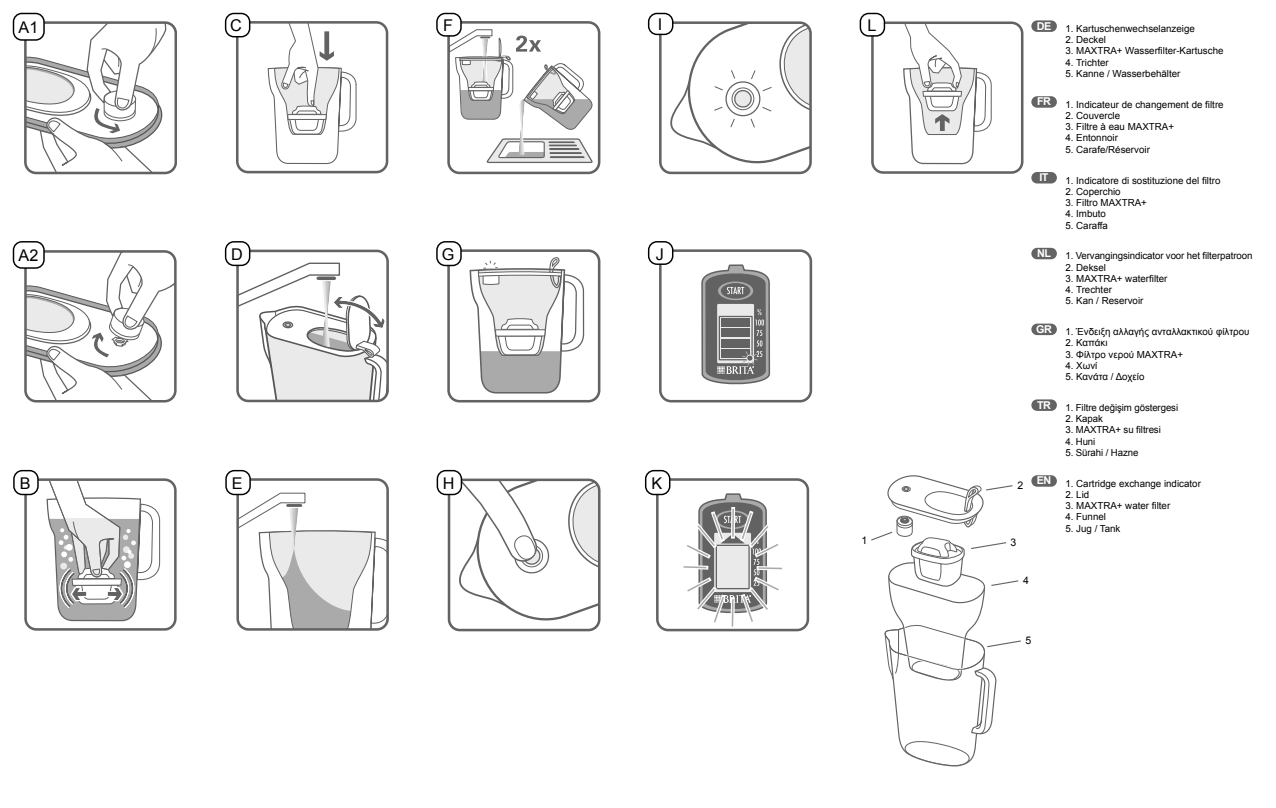
<style>
.page{position:relative;width:1276px;height:808px;background:#fff}
.page>*{position:absolute;margin:0;border:0;box-sizing:border-box;transform-origin:0 0}
.t1{font:16.2px "Arial";color:#000}
.t2{font:700 10.8px "Arial";letter-spacing:-.05em;color:#fff}
.t3{font:10.5px "Arial";color:#000}
.t4{font:9.75px "Arial";color:#000}
</style>
<div class="page">
<svg style="left:28px;top:254px;width:145px;height:144px"></svg>
<div style="left:24px;top:250px;width:153px;height:152px;border:3px solid #636363;border-radius:11px"></div>
<div style="left:13px;top:242px;width:31px;height:26px;background:#fff;border-radius:8px"></div>
<div style="left:13px;top:241px;width:32px;height:28px;border:1px solid #000;border-radius:8px"></div>
<svg style="left:240px;top:262px;width:145px;height:136px"></svg>
<div style="left:236px;top:250px;width:153px;height:152px;border:3px solid #636363;border-radius:11px"></div>
<div style="left:226px;top:242px;width:24px;height:23px;background:#fff;border-radius:8px"></div>
<div style="left:225px;top:241px;width:25px;height:25px;border:1px solid #000;border-radius:8px"></div>
<svg style="left:469px;top:257px;width:116px;height:137px"></svg>
<div style="left:447px;top:249px;width:153px;height:153px;border:3px solid #636363;border-radius:11px"></div>
<div style="left:437px;top:242px;width:24px;height:23px;background:#fff;border-radius:8px"></div>
<div style="left:436px;top:241px;width:26px;height:25px;border:1px solid #000;border-radius:8px"></div>
<svg style="left:683px;top:493px;width:99px;height:134px"></svg>
<div style="left:656px;top:478px;width:153px;height:153px;border:3px solid #636363;border-radius:11px"></div>
<div style="left:645px;top:471px;width:25px;height:23px;background:#fff;border-radius:8px"></div>
<div style="left:645px;top:470px;width:25px;height:25px;border:1px solid #000;border-radius:8px"></div>
<svg style="left:46px;top:482px;width:115px;height:140px"></svg>
<div style="left:24px;top:478px;width:153px;height:153px;border:3px solid #636363;border-radius:11px"></div>
<div style="left:14px;top:471px;width:24px;height:23px;background:#fff;border-radius:8px"></div>
<div style="left:13px;top:470px;width:26px;height:25px;border:1px solid #000;border-radius:8px"></div>
<svg style="left:240px;top:492px;width:145px;height:135px"></svg>
<div style="left:236px;top:478px;width:153px;height:153px;border:3px solid #636363;border-radius:11px"></div>
<div style="left:226px;top:471px;width:24px;height:23px;background:#fff;border-radius:8px"></div>
<div style="left:225px;top:470px;width:26px;height:25px;border:1px solid #000;border-radius:8px"></div>
<svg style="left:457px;top:482px;width:142px;height:146px"></svg>
<div style="left:448px;top:478px;width:152px;height:153px;border:3px solid #636363;border-radius:11px"></div>
<div style="left:437px;top:471px;width:24px;height:23px;background:#fff;border-radius:8px"></div>
<div style="left:437px;top:470px;width:25px;height:25px;border:1px solid #000;border-radius:8px"></div>
<svg style="left:701px;top:264px;width:69px;height:121px;background:#8c8c8c"></svg>
<div style="left:659px;top:249px;width:153px;height:153px;border:3px solid #636363;border-radius:11px"></div>
<div style="left:648px;top:242px;width:25px;height:22px;background:#fff;border-radius:8px"></div>
<div style="left:648px;top:241px;width:25px;height:24px;border:1px solid #000;border-radius:8px"></div>
<svg style="left:28px;top:25px;width:145px;height:145px"></svg>
<div style="left:24px;top:21px;width:153px;height:153px;border:3px solid #626262;border-radius:11px"></div>
<div style="left:13px;top:13px;width:31px;height:27px;background:#fff;border-radius:8px"></div>
<div style="left:13px;top:13px;width:32px;height:28px;border:1px solid #000;border-radius:8px"></div>
<div style="left:236px;top:21px;width:152px;height:152px;border:3px solid #636363;border-radius:11px"></div>
<svg style="left:267px;top:21px;width:90px;height:152px"></svg>
<div style="left:226px;top:13px;width:24px;height:24px;background:#fff;border-radius:8px"></div>
<div style="left:225px;top:13px;width:25px;height:24px;border:1px solid #000;border-radius:8px"></div>
<div style="left:447px;top:21px;width:153px;height:153px;border:3px solid #636363;border-radius:11px"></div>
<svg style="left:448px;top:21px;width:146px;height:143px"></svg>
<div style="left:437px;top:13px;width:24px;height:23px;background:#fff;border-radius:8px"></div>
<div style="left:436px;top:13px;width:26px;height:24px;border:1px solid #000;border-radius:8px"></div>
<svg style="left:668px;top:25px;width:140px;height:145px"></svg>
<div style="left:659px;top:21px;width:153px;height:153px;border:3px solid #636363;border-radius:11px"></div>
<div style="left:648px;top:13px;width:25px;height:21px;background:#fff;border-radius:8px"></div>
<div style="left:648px;top:13px;width:25px;height:22px;border:1px solid #000;border-radius:8px"></div>
<svg style="left:903px;top:25px;width:89px;height:140px"></svg>
<div style="left:871px;top:21px;width:152px;height:153px;border:3px solid #636363;border-radius:11px"></div>
<div style="left:860px;top:13px;width:24px;height:23px;background:#fff;border-radius:8px"></div>
<div style="left:859px;top:13px;width:26px;height:24px;border:1px solid #000;border-radius:8px"></div>
<svg style="left:871px;top:475px;width:150px;height:292px"></svg>
<div style="left:1031px;top:475px;width:26px;height:12px;background:#636363;border-radius:6px"></div>
<div style="left:1031px;top:96px;width:26px;height:12px;background:#636363;border-radius:6px"></div>
<div style="left:1031px;top:172px;width:26px;height:11px;background:#636363;border-radius:6px"></div>
<div style="left:1031px;top:324px;width:26px;height:11px;background:#636363;border-radius:6px"></div>
<div style="left:1031px;top:248px;width:26px;height:11px;background:#636363;border-radius:6px"></div>
<div style="left:1031px;top:399px;width:26px;height:12px;background:#636363;border-radius:6px"></div>
<div style="left:1031px;top:20px;width:26px;height:12px;background:#636363;border-radius:6px"></div>
<h1 class="t1" style="left:19px;top:17px;width:21px">A1</h1>
<h1 class="t1" style="left:230px;top:15px;width:13px">C</h1>
<h1 class="t1" style="left:443px;top:15px;width:11px">F</h1>
<h1 class="t1" style="left:658px;top:14px;width:6px">I</h1>
<h1 class="t1" style="left:867px;top:15px;width:11px">L</h1>
<p class="t2" style="left:1036px;top:19px;width:16px">DE</p>
<p class="t4" style="left:1065px;top:22px;width:131px">1. Kartuschenwechselanzeige</p>
<p class="t4" style="left:1065px;top:33px;width:42px">2. Deckel</p>
<p class="t4" style="left:1065px;top:45px;width:160px">3. MAXTRA+ Wasserfilter-Kartusche</p>
<p class="t4" style="left:1065px;top:56px;width:45px">4. Trichter</p>
<p class="t4" style="left:1065px;top:67px;width:117px">5. Kanne / Wasserbehälter</p>
<p class="t2" style="left:1037px;top:94px;width:15px">FR</p>
<p class="t4" style="left:1065px;top:98px;width:160px">1. Indicateur de changement de filtre</p>
<p class="t4" style="left:1065px;top:109px;width:56px">2. Couvercle</p>
<p class="t4" style="left:1065px;top:120px;width:110px">3. Filtre à eau MAXTRA+</p>
<p class="t4" style="left:1065px;top:132px;width:54px">4. Entonnoir</p>
<p class="t4" style="left:1065px;top:143px;width:86px">5. Carafe/Réservoir</p>
<p class="t2" style="left:1039px;top:170px;width:11px">IT</p>
<p class="t4" style="left:1065px;top:174px;width:156px">1. Indicatore di sostituzione del filtro</p>
<p class="t4" style="left:1065px;top:185px;width:57px">2. Coperchio</p>
<p class="t4" style="left:1065px;top:196px;width:83px">3. Filtro MAXTRA+</p>
<p class="t4" style="left:1065px;top:207px;width:42px">4. Imbuto</p>
<p class="t4" style="left:1065px;top:219px;width:44px">5. Caraffa</p>
<h1 class="t1" style="left:19px;top:245px;width:21px">A2</h1>
<h1 class="t1" style="left:231px;top:243px;width:13px">D</h1>
<h1 class="t1" style="left:442px;top:243px;width:14px">G</h1>
<h1 class="t1" style="left:656px;top:243px;width:10px">J</h1>
<p class="t2" style="left:1037px;top:246px;width:15px">NL</p>
<p class="t4" style="left:1065px;top:249px;width:189px">1. Vervangingsindicator voor het filterpatroon</p>
<p class="t4" style="left:1065px;top:261px;width:42px">2. Deksel</p>
<p class="t4" style="left:1065px;top:272px;width:104px">3. MAXTRA+ waterfilter</p>
<p class="t4" style="left:1065px;top:283px;width:48px">4. Trechter</p>
<p class="t4" style="left:1065px;top:294px;width:80px">5. Kan / Reservoir</p>
<p class="t2" style="left:1036px;top:322px;width:17px">GR</p>
<p class="t4" style="left:1065px;top:325px;width:186px">1. Ένδειξη αλλαγής ανταλλακτικού φίλτρου</p>
<p class="t4" style="left:1065px;top:336px;width:44px">2. Καπάκι</p>
<p class="t4" style="left:1065px;top:348px;width:119px">3. Φίλτρο νερού MAXTRA+</p>
<p class="t4" style="left:1065px;top:359px;width:33px">4. Χωνί</p>
<p class="t4" style="left:1065px;top:370px;width:81px">5. Κανάτα / Δοχείο</p>
<p class="t2" style="left:1037px;top:398px;width:15px">TR</p>
<p class="t4" style="left:1065px;top:401px;width:114px">1. Filtre değişim göstergesi</p>
<p class="t4" style="left:1065px;top:412px;width:39px">2. Kapak</p>
<p class="t4" style="left:1065px;top:424px;width:97px">3. MAXTRA+ su filtresi</p>
<p class="t4" style="left:1065px;top:435px;width:31px">4. Huni</p>
<p class="t4" style="left:1065px;top:446px;width:75px">5. Sürahi / Hazne</p>
<h1 class="t1" style="left:20px;top:472px;width:12px">B</h1>
<h1 class="t1" style="left:232px;top:472px;width:12px">E</h1>
<h1 class="t1" style="left:443px;top:472px;width:13px">H</h1>
<h1 class="t1" style="left:651px;top:472px;width:12px">K</h1>
<p class="t3" style="left:1017px;top:478px;width:7px">2</p>
<p class="t2" style="left:1036px;top:473px;width:16px">EN</p>
<p class="t4" style="left:1065px;top:477px;width:137px">1. Cartridge exchange indicator</p>
<p class="t4" style="left:1065px;top:488px;width:25px">2. Lid</p>
<p class="t4" style="left:1065px;top:499px;width:106px">3. MAXTRA+ water filter</p>
<p class="t4" style="left:1065px;top:511px;width:42px">4. Funnel</p>
<p class="t4" style="left:1065px;top:522px;width:57px">5. Jug / Tank</p>
<p class="t3" style="left:861px;top:534px;width:7px">1</p>
<p class="t3" style="left:1010px;top:535px;width:7px">3</p>
<p class="t3" style="left:1023px;top:573px;width:7px">4</p>
<p class="t3" style="left:1025px;top:633px;width:7px">5</p>
</div>
